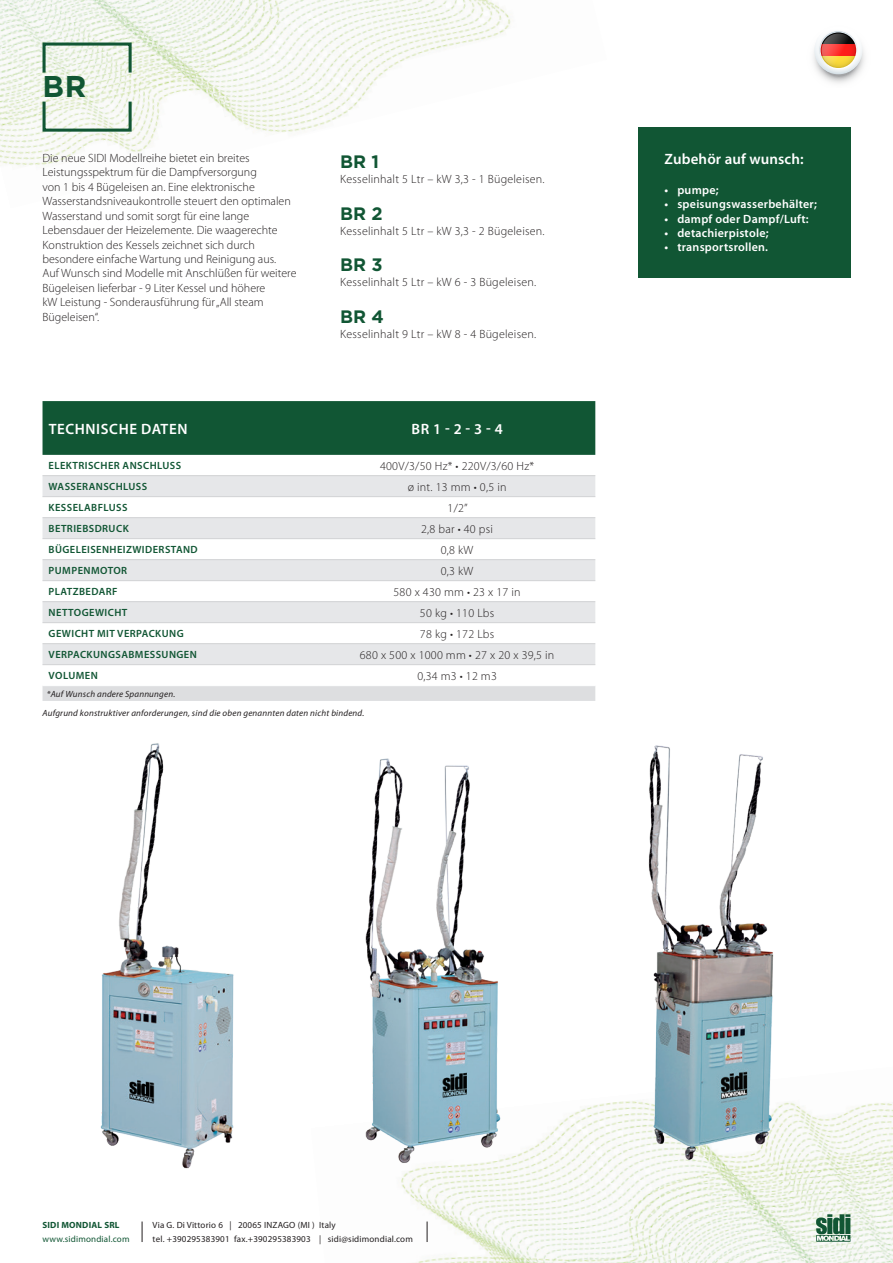
<style>
.page{position:relative;width:893px;height:1263px;background:#fff}
.page>*{position:absolute;margin:0;border:0;box-sizing:border-box;transform-origin:0 0}
.t1{font:700 30px "Gotham";color:#115634}
.t2{font:700 18px "Gotham";color:#115634}
.titoli_tabella_intes{font:600 15px "Myriad Pro";letter-spacing:.04em;color:#fff}
.descrizioni{font:600 15px "Myriad Pro";letter-spacing:.01em;color:#fff}
.descrizioni_tabella{font:300 12px/14.4px "Myriad Pro";color:#231f20}
.descrizioni_tabella-2{font:300 12px "Myriad Pro";letter-spacing:.02em;color:#231f20}
.t3{font:600 12px "Myriad Pro";letter-spacing:.02em;color:#fff}
.Colonna_Dati_Tecnici{font:600 10.5px "Myriad Pro";letter-spacing:.04em;color:#115634}
.note_tabella{font:italic 9px "Myriad Pro";letter-spacing:.02em;color:#231f20}
.t4{font:9px/13.5px "Myriad Pro";letter-spacing:.02em;color:#231f20}
.t5{font:9px "Myriad Pro";letter-spacing:.02em;color:#115634}
.t6{font:700 9px "Myriad Pro";letter-spacing:.02em;color:#115634}
</style>
<div class="page">
<img style="left:415px;top:1101px;width:478px;height:162px">
<img style="left:0;top:0;width:511px;height:167px">
<svg style="left:813px;top:31px;width:52px;height:52px"></svg>
<svg style="left:821px;top:33px;width:35px;height:11px"></svg>
<svg style="left:821px;top:56px;width:35px;height:12px"></svg>
<svg style="left:821px;top:33px;width:35px;height:35px"></svg>
<svg style="left:822px;top:33px;width:33px;height:34px"></svg>
<svg style="left:142px;top:1221px;width:1px;height:21px"></svg>
<svg style="left:427px;top:1221px;width:1px;height:21px"></svg>
<svg style="left:816px;top:1214px;width:34px;height:28px"></svg>
<img style="left:631px;top:745px;width:171px;height:421px">
<img style="left:100px;top:743px;width:134px;height:426px">
<img style="left:365px;top:697px;width:233px;height:507px">
<div style="left:638px;top:128px;width:212px;height:150px;background:#115634"></div>
<div style="left:43px;top:43px;width:89px;height:31px;border:3px solid #115634"></div>
<div style="left:43px;top:100px;width:89px;height:32px;border:3px solid #115634"></div>
<div style="left:43px;top:401px;width:552px;height:54px;background:#115634"></div>
<svg style="left:43px;top:476px;width:552px;height:188px;fill:#e6e7e9"></svg>
<div style="left:43px;top:686px;width:552px;height:15px;background:#dddee0"></div>
<hr style="left:43px;top:475px;width:276px;height:1px;background:#d1d2d4">
<hr style="left:319px;top:475px;width:276px;height:1px;background:#d1d2d4">
<hr style="left:43px;top:496px;width:276px;height:1px;background:#d1d2d4">
<hr style="left:319px;top:496px;width:276px;height:1px;background:#d1d2d4">
<hr style="left:43px;top:517px;width:276px;height:1px;background:#d1d2d4">
<hr style="left:319px;top:517px;width:276px;height:1px;background:#d1d2d4">
<hr style="left:43px;top:538px;width:276px;height:1px;background:#d1d2d4">
<hr style="left:319px;top:538px;width:276px;height:1px;background:#d1d2d4">
<hr style="left:43px;top:559px;width:276px;height:1px;background:#d1d2d4">
<hr style="left:319px;top:559px;width:276px;height:1px;background:#d1d2d4">
<hr style="left:43px;top:580px;width:276px;height:1px;background:#d1d2d4">
<hr style="left:319px;top:580px;width:276px;height:1px;background:#d1d2d4">
<hr style="left:43px;top:601px;width:276px;height:1px;background:#d1d2d4">
<hr style="left:319px;top:601px;width:276px;height:1px;background:#d1d2d4">
<hr style="left:43px;top:622px;width:276px;height:1px;background:#d1d2d4">
<hr style="left:319px;top:622px;width:276px;height:1px;background:#d1d2d4">
<hr style="left:43px;top:643px;width:276px;height:1px;background:#d1d2d4">
<hr style="left:319px;top:643px;width:276px;height:1px;background:#d1d2d4">
<hr style="left:43px;top:664px;width:276px;height:1px;background:#d1d2d4">
<hr style="left:319px;top:664px;width:276px;height:1px;background:#d1d2d4">
<p class="t1" style="left:43px;top:69px;width:45px">BR</p>
<p class="descrizioni_tabella" style="left:43px;top:151px;width:255px">Die neue SIDI Modellreihe bietet ein breites Leistungsspektrum für die Dampfversorgung<br>von 1 bis 4 Bügeleisen an. Eine elektronische Wasserstandsniveaukontrolle steuert den optimalen Wasserstand und somit sorgt für eine lange Lebensdauer der Heizelemente. Die waagerechte Konstruktion des Kessels zeichnet sich durch besondere einfache Wartung und Reinigung aus.<br>Auf Wunsch sind Modelle mit Anschlüßen für weitere Bügeleisen lieferbar - 9 Liter Kessel und höhere<br>kW Leistung - Sonderausführung für „All steam Bügeleisen“.</p>
<h2 class="t2" style="left:340px;top:151px;width:41px">BR 1</h2>
<p class="descrizioni_tabella-2" style="left:340px;top:172px;width:206px">Kesselinhalt 5 Ltr – kW 3,3 - 1 Bügeleisen.</p>
<h2 class="t2" style="left:340px;top:203px;width:44px">BR 2</h2>
<p class="descrizioni_tabella-2" style="left:340px;top:224px;width:206px">Kesselinhalt 5 Ltr – kW 3,3 - 2 Bügeleisen.</p>
<h2 class="t2" style="left:340px;top:254px;width:44px">BR 3</h2>
<p class="descrizioni_tabella-2" style="left:340px;top:276px;width:198px">Kesselinhalt 5 Ltr – kW 6 - 3 Bügeleisen.</p>
<h2 class="t2" style="left:340px;top:306px;width:45px">BR 4</h2>
<p class="descrizioni_tabella-2" style="left:340px;top:327px;width:198px">Kesselinhalt 9 Ltr – kW 8 - 4 Bügeleisen.</p>
<p class="titoli_tabella_intes" style="left:49px;top:420px;width:140px">TECHNISCHE DATEN</p>
<p class="titoli_tabella_intes" style="left:412px;top:420px;width:93px">BR 1 - 2 - 3 - 4</p>
<p class="Colonna_Dati_Tecnici" style="left:49px;top:460px;width:134px">ELEKTRISCHER ANSCHLUSS</p>
<p class="descrizioni_tabella-2" style="left:380px;top:459px;width:156px">400V/3/50 Hz* • 220V/3/60 Hz*</p>
<p class="Colonna_Dati_Tecnici" style="left:49px;top:481px;width:100px">WASSERANSCHLUSS</p>
<p class="descrizioni_tabella" style="left:408px;top:480px;width:100px">ø int. 13 mm • 0,5 in</p>
<p class="Colonna_Dati_Tecnici" style="left:49px;top:502px;width:80px">KESSELABFLUSS</p>
<p class="descrizioni_tabella" style="left:448px;top:501px;width:22px">1/2”</p>
<p class="Colonna_Dati_Tecnici" style="left:49px;top:523px;width:82px">BETRIEBSDRUCK</p>
<p class="descrizioni_tabella" style="left:421px;top:522px;width:73px">2,8 bar • 40 psi</p>
<p class="Colonna_Dati_Tecnici" style="left:49px;top:544px;width:151px">BÜGELEISENHEIZWIDERSTAND</p>
<p class="descrizioni_tabella" style="left:441px;top:543px;width:34px">0,8 kW</p>
<p class="Colonna_Dati_Tecnici" style="left:49px;top:565px;width:80px">PUMPENMOTOR</p>
<p class="descrizioni_tabella" style="left:441px;top:564px;width:34px">0,3 kW</p>
<p class="Colonna_Dati_Tecnici" style="left:49px;top:586px;width:71px">PLATZBEDARF</p>
<p class="descrizioni_tabella-2" style="left:393px;top:585px;width:129px">580 x 430 mm • 23 x 17 in</p>
<p class="Colonna_Dati_Tecnici" style="left:49px;top:607px;width:80px">NETTOGEWICHT</p>
<p class="descrizioni_tabella-2" style="left:420px;top:606px;width:76px">50 kg • 110 Lbs</p>
<p class="Colonna_Dati_Tecnici" style="left:49px;top:628px;width:137px">GEWICHT MIT VERPACKUNG</p>
<p class="descrizioni_tabella-2" style="left:420px;top:627px;width:76px">78 kg • 172 Lbs</p>
<p class="Colonna_Dati_Tecnici" style="left:49px;top:649px;width:150px">VERPACKUNGSABMESSUNGEN</p>
<p class="descrizioni_tabella-2" style="left:360px;top:648px;width:196px">680 x 500 x 1000 mm • 27 x 20 x 39,5 in</p>
<p class="Colonna_Dati_Tecnici" style="left:49px;top:670px;width:51px">VOLUMEN</p>
<p class="descrizioni_tabella" style="left:417px;top:669px;width:81px">0,34 m3 • 12 m3</p>
<p class="note_tabella" style="left:47px;top:689px;width:130px">*Auf Wunsch andere Spannungen.</p>
<p class="note_tabella" style="left:43px;top:708px;width:323px">Aufgrund konstruktiver anforderungen, sind die oben genannten daten nicht bindend.</p>
<p class="descrizioni" style="left:665px;top:151px;width:141px">Zubehör auf wunsch:</p>
<p class="t3" style="left:665px;top:183px;width:56px">• pumpe;</p>
<p class="t3" style="left:665px;top:197px;width:154px">• speisungswasserbehälter;</p>
<p class="t3" style="left:665px;top:212px;width:146px">• dampf oder Dampf/Luft:</p>
<p class="t3" style="left:665px;top:226px;width:105px">• detachierpistole;</p>
<p class="t3" style="left:665px;top:241px;width:105px">• transportsrollen.</p>
<p class="t6" style="left:43px;top:1220px;width:78px">SIDI MONDIAL SRL</p>
<p class="t5" style="left:43px;top:1234px;width:88px">www.sidimondial.com</p>
<p class="t4" style="left:153px;top:1218px;width:262px">Via G. Di Vittorio 6 | 20065 INZAGO (MI ) Italy<br>tel. +390295383901 fax.+390295383903 | sidi@sidimondial.com</p>
</div>
